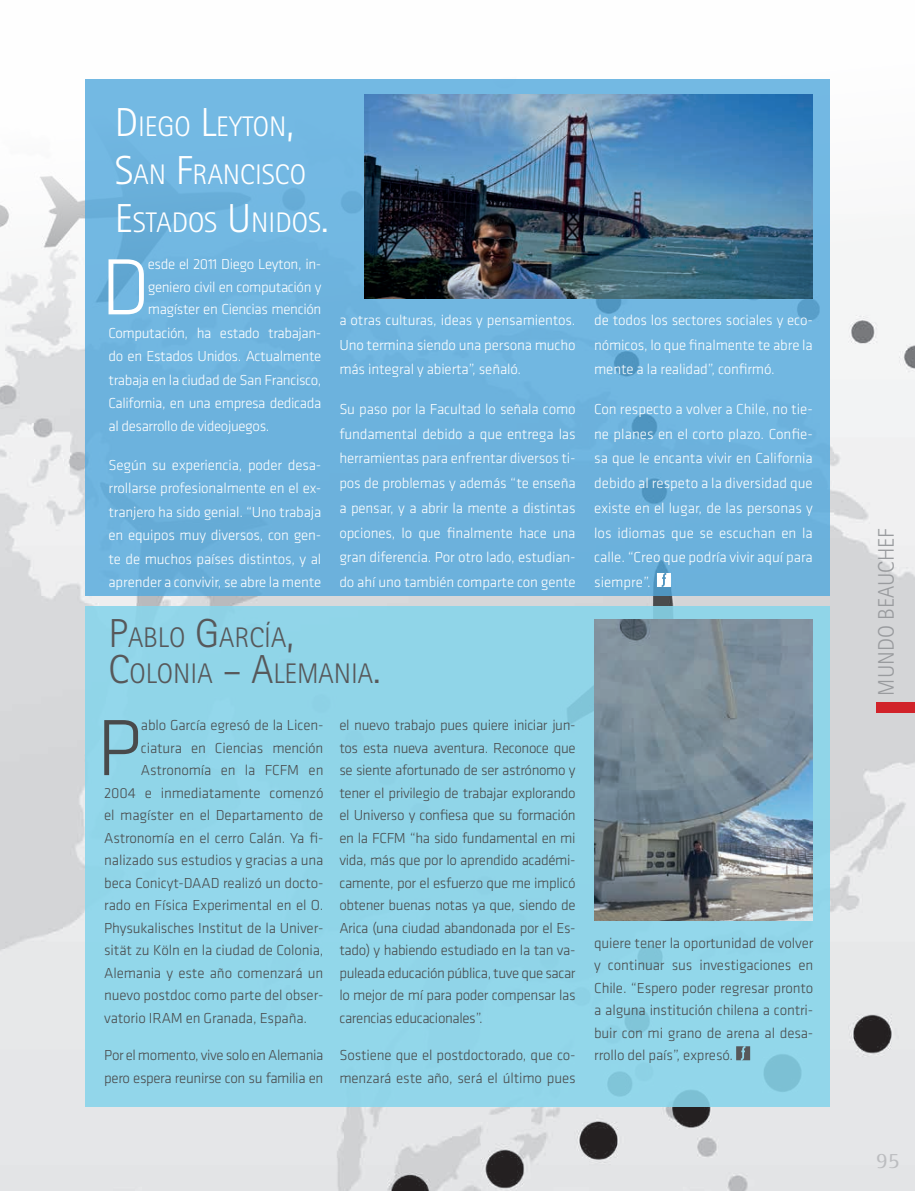
<style>
.page{position:relative;width:915px;height:1191px;background:#fff}
.page>*{position:absolute;margin:0;border:0;box-sizing:border-box;transform-origin:0 0}
.t1{font:300 82.5px "Klavika";color:#494a4b}
.t2{font:300 82.5px "Klavika";color:#fff}
.t3{font:300 28.35px/48px "Rotis Sans Serif Std";color:#fff}
.t4{font:300 28.35px/36px "Rotis Sans Serif Std";color:#57585a}
.t5{font:300 22.5px "Rotis Sans Serif Std";color:#999b9e}
.t6{font:22.5px "Rotis Semi Serif Std";color:#bcbdc0}
.t7{font:300 15px/22.5px "Klavika";letter-spacing:-.01em;color:#494a4b}
.t8{font:300 15px/24.8px "Klavika";letter-spacing:-.01em;color:#fff;text-align:justify}
.s1{font-size:40.5px}
</style>
<div class="page">
<img style="left:0;top:79px;width:914px;height:1112px">
<div style="left:85px;top:606px;width:744px;height:500px;background:#90d5e8"></div>
<div style="left:85px;top:79px;width:744px;height:516px;background:#6cb2dd"></div>
<img style="left:364px;top:95px;width:448px;height:203px">
<img style="left:594px;top:619px;width:218px;height:301px">
<svg style="left:736px;top:1046px;width:13px;height:14px"></svg>
<svg style="left:656px;top:573px;width:14px;height:14px"></svg>
<div style="left:875px;top:702px;width:39px;height:10px;background:#d1232a"></div>
<h2 class="t3" style="left:115px;top:103px;width:215px"><span class="s1">D</span> IEGO <span class="s1">L</span>EYTON<span class="s1">,<br>S</span>AN <span class="s1">F</span>RANCISCO<br><span class="s1">E</span>STADOS <span class="s1">U</span> NIDOS<span class="s1">.</span></h2>
<h1 class="t2" style="left:101px;top:242px;width:50px">D</h1>
<p class="t8" style="left:148px;top:252px;width:175px">esde el 2011 Diego Leyton, in-</p>
<p class="t8" style="left:148px;top:275px;width:175px">geniero civil en computación y</p>
<p class="t8" style="left:148px;top:297px;width:175px">magíster en Ciencias mención</p>
<p class="t8" style="left:108px;top:321px;width:214px">Computación, ha estado trabajan-</p>
<p class="t8" style="left:108px;top:344px;width:214px">do en Estados Unidos. Actualmente</p>
<p class="t8" style="left:108px;top:367px;width:214px">trabaja en la ciudad de San Francisco,</p>
<p class="t8" style="left:108px;top:391px;width:214px">California, en una empresa dedicada</p>
<p class="t8" style="left:108px;top:414px;width:162px">al desarrollo de videojuegos.</p>
<p class="t8" style="left:108px;top:453px;width:214px;line-height:23.4px">Según su experiencia, poder desa&shy;rrollarse profesionalmente en el ex&shy;tranjero ha sido genial. “Uno trabaja en equipos muy diversos, con gen&shy;te de muchos países distintos, y al aprender a convivir, se abre la mente</p>
<p class="t8" style="left:339px;top:308px;width:238px">a otras culturas, ideas y pensamientos.<br>Uno termina siendo una persona mucho más integral y abierta”, señaló.</p>
<p class="t8" style="left:339px;top:397px;width:238px">Su paso por la Facultad lo señala como fundamental debido a que entrega las herramientas para enfrentar diversos ti&shy;pos de problemas y además “te enseña a pensar, y a abrir la mente a distintas opciones, lo que finalmente hace una gran diferencia. Por otro lado, estudian&shy;do ahí uno también comparte con gente</p>
<h2 class="t4" style="left:108px;top:619px;width:273px"><span class="s1">P</span>ABLO <span class="s1">G</span>ARCÍA<span class="s1">,<br>C</span>OLONIA <span class="s1">– A</span>LEMANIA<span class="s1">.</span></h2>
<h1 class="t1" style="left:97px;top:703px;width:46px">P</h1>
<p class="t7" style="left:141px;top:714px;width:184px">ablo García egresó de la Licen-</p>
<p class="t7" style="left:141px;top:736px;width:184px">ciatura en Ciencias mención</p>
<p class="t7" style="left:141px;top:759px;width:184px">Astronomía en la FCFM en</p>
<p class="t7" style="left:104px;top:781px;width:221px">2004 e inmediatamente comenzó</p>
<p class="t7" style="left:104px;top:804px;width:220px">el magíster en el Departamento de</p>
<p class="t7" style="left:104px;top:826px;width:221px">Astronomía en el cerro Calán. Ya fi-</p>
<p class="t7" style="left:104px;top:849px;width:221px">nalizado sus estudios y gracias a una</p>
<p class="t7" style="left:104px;top:871px;width:221px">beca Conicyt-DAAD realizó un docto-</p>
<p class="t7" style="left:104px;top:894px;width:221px">rado en Física Experimental en el O.</p>
<p class="t7" style="left:104px;top:916px;width:221px">Physukalisches Institut de la Univer-</p>
<p class="t7" style="left:104px;top:939px;width:221px">sität zu Köln en la ciudad de Colonia,</p>
<p class="t7" style="left:104px;top:961px;width:221px">Alemania y este año comenzará un</p>
<p class="t7" style="left:104px;top:984px;width:221px">nuevo postdoc como parte del obser-</p>
<p class="t7" style="left:104px;top:1006px;width:204px">vatorio IRAM en Granada, España.</p>
<p class="t7" style="left:104px;top:1044px;width:221px">Por el momento, vive solo en Alemania pero espera reunirse con su familia en</p>
<p class="t7" style="left:339px;top:714px;width:238px;text-align:justify">el nuevo trabajo pues quiere iniciar jun&shy;tos esta nueva aventura. Reconoce que se siente afortunado de ser astrónomo y tener el privilegio de trabajar explorando el Universo y confiesa que su formación en la FCFM “ha sido fundamental en mi vida, más que por lo aprendido académi&shy;camente, por el esfuerzo que me implicó obtener buenas notas ya que, siendo de Arica (una ciudad abandonada por el Es&shy;tado) y habiendo estudiado en la tan va&shy;puleada educación pública, tuve que sacar lo mejor de mí para poder compensar las carencias educacionales”.</p>
<p class="t7" style="left:339px;top:1044px;width:238px">Sostiene que el postdoctorado, que co&shy;menzará este año, será el último pues</p>
<p class="t8" style="left:594px;top:308px;width:220px">de todos los sectores sociales y eco&shy;nómicos, lo que finalmente te abre la mente a la realidad”, confirmó.</p>
<p class="t8" style="left:594px;top:397px;width:220px">Con respecto a volver a Chile, no tie&shy;ne planes en el corto plazo. Confie&shy;sa que le encanta vivir en California debido al respeto a la diversidad que existe en el lugar, de las personas y los idiomas que se escuchan en la calle. “Creo que podría vivir aquí para siempre”.</p>
<p class="t7" style="left:594px;top:931px;width:221px;text-align:justify">quiere tener la oportunidad de volver y continuar sus investigaciones en Chile. “Espero poder regresar pronto a alguna institución chilena a contri&shy;buir con mi grano de arena al desa&shy;rrollo del país”, expresó.</p>
<h3 class="t5" style="left:872px;top:695px;width:168px;rotate:-90deg">MUNDO BEAUCHEF</h3>
<h3 class="t6" style="left:875px;top:1147px;width:25px">95</h3>
</div>
